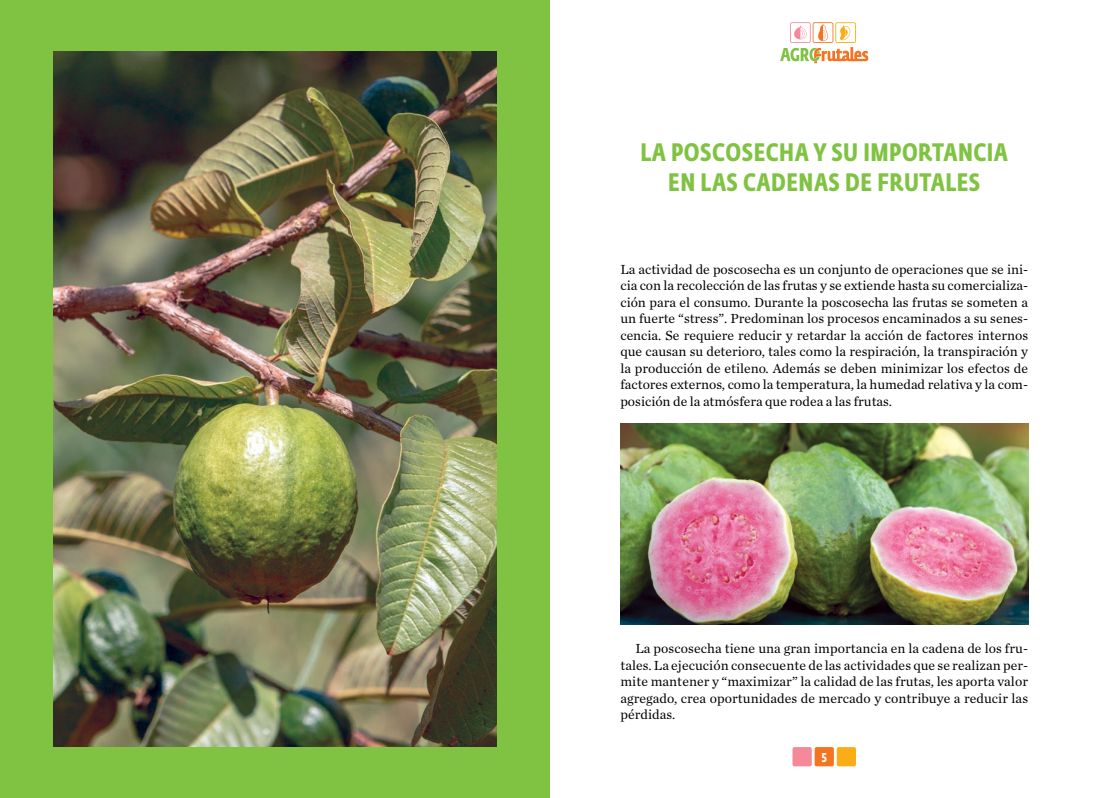
<style>
.page{position:relative;width:1099px;height:798px;background:#fff}
.page>*{position:absolute;margin:0;border:0;box-sizing:border-box;transform-origin:0 0}
.t1{font:700 25px/30px "Fedra Sans Cond Std";letter-spacing:.02em;color:#80c342;text-align:center}
.t2{font:13.75px/16.5px "Chronicle Text G1";letter-spacing:.005em;color:#000;text-align:justify}
.t3{font:700 12.5px "Fedra Sans Cond Std";color:#fff}
</style>
<div class="page">
<svg style="left:792px;top:747px;width:64px;height:19px"></svg>
<svg style="left:780px;top:22px;width:88px;height:41px"></svg>
<div style="left:0;top:0;width:549px;height:797px;background:#80c342"></div>
<img style="left:53px;top:51px;width:443px;height:695px">
<img style="left:620px;top:423px;width:408px;height:201px">
<h1 class="t1" style="left:640px;top:137px;width:369px">LA POSCOSECHA Y SU IMPORTANCIA<br>EN LAS CADENAS DE FRUTALES</h1>
<p class="t2" style="left:620px;top:260px;width:409px">La actividad de poscosecha es un conjunto de operaciones que se ini&shy;cia con la recolección de las frutas y se extiende hasta su comercializa&shy;ción para el consumo. Durante la poscosecha las frutas se someten a un fuerte “stress”. Predominan los procesos encaminados a su senes&shy;cencia. Se requiere reducir y retardar la acción de factores internos que causan su deterioro, tales como la respiración, la transpiración y la producción de etileno. Además se deben minimizar los efectos de factores externos, como la temperatura, la humedad relativa y la com&shy;posición de la atmósfera que rodea a las frutas.</p>
<p class="t2" style="left:620px;top:639px;width:409px;text-indent:15px">La poscosecha tiene una gran importancia en la cadena de los fru&shy;tales. La ejecución consecuente de las actividades que se realizan per&shy;mite mantener y “maximizar” la calidad de las frutas, les aporta valor agregado, crea oportunidades de mercado y contribuye a reducir las pérdidas.</p>
<p class="t3" style="left:821px;top:749px;width:7px">5</p>
</div>
